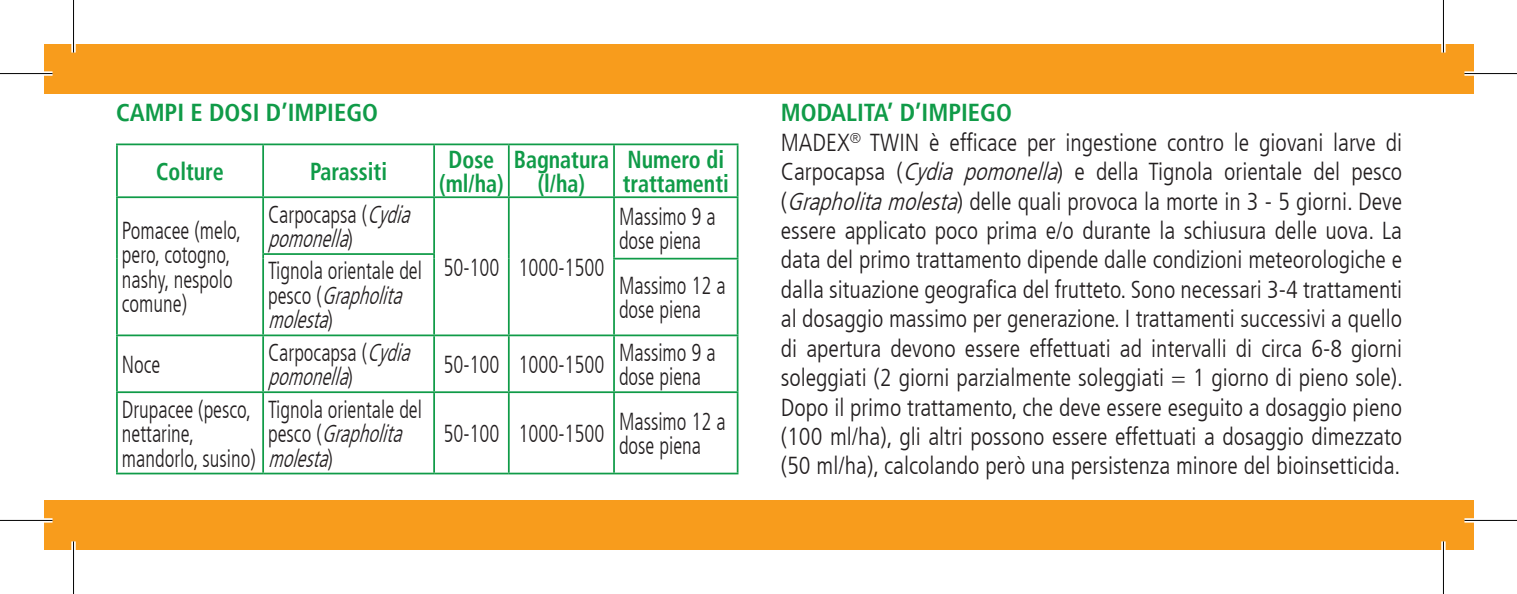
<style>
.page{position:relative;width:1517px;height:594px;background:#fff}
.page>*{position:absolute;margin:0;border:0;box-sizing:border-box;transform-origin:0 0}
.t1{font:300 condensed 24.5px/29.4px "Frutiger LT";color:#231f20;text-align:justify}
.t2{font:300 condensed 24.5px/24.5px "Frutiger LT";color:#231f20;scale:.85 1}
.t3{font:700 condensed 24.5px/24.5px "Frutiger LT";color:#109b48;text-align:center;scale:.9 1}
.t4{font:italic 300 condensed 24.5px/24.5px "Frutiger LT";color:#231f20;scale:.85 1}
.t5{font:700 condensed 24.5px "Frutiger LT";color:#109b48}
.s1{font-style:normal}
.s2{font-style:italic}
</style>
<div class="page">
<div style="left:44px;top:44px;width:1428px;height:49px;background:#f89c1c"></div>
<div style="left:44px;top:500px;width:1428px;height:50px;background:#f89c1c"></div>
<hr style="left:116px;top:143px;width:147px;height:2px;background:#109b48">
<hr style="left:116px;top:145px;width:2px;height:51px;background:#109b48">
<hr style="left:263px;top:143px;width:171px;height:2px;background:#109b48">
<hr style="left:262px;top:145px;width:2px;height:51px;background:#109b48">
<hr style="left:434px;top:143px;width:75px;height:2px;background:#109b48">
<hr style="left:433px;top:145px;width:2px;height:51px;background:#109b48">
<hr style="left:509px;top:143px;width:105px;height:2px;background:#109b48">
<hr style="left:508px;top:145px;width:1px;height:51px;background:#109b48">
<hr style="left:614px;top:143px;width:124px;height:2px;background:#109b48">
<hr style="left:613px;top:145px;width:2px;height:51px;background:#109b48">
<hr style="left:736px;top:145px;width:2px;height:51px;background:#109b48">
<hr style="left:116px;top:196px;width:147px;height:2px;background:#109b48">
<hr style="left:116px;top:198px;width:2px;height:56px;background:#109b48">
<hr style="left:263px;top:196px;width:171px;height:2px;background:#109b48">
<hr style="left:262px;top:198px;width:2px;height:55px;background:#109b48">
<hr style="left:434px;top:196px;width:75px;height:2px;background:#109b48">
<hr style="left:433px;top:198px;width:2px;height:55px;background:#109b48">
<hr style="left:509px;top:196px;width:105px;height:2px;background:#109b48">
<hr style="left:508px;top:198px;width:1px;height:56px;background:#109b48">
<hr style="left:614px;top:196px;width:124px;height:2px;background:#109b48">
<hr style="left:613px;top:198px;width:2px;height:56px;background:#109b48">
<hr style="left:736px;top:198px;width:2px;height:56px;background:#109b48">
<hr style="left:262px;top:253px;width:173px;height:2px;background:#109b48">
<hr style="left:116px;top:258px;width:2px;height:76px;background:#109b48">
<hr style="left:262px;top:258px;width:2px;height:76px;background:#109b48">
<hr style="left:433px;top:258px;width:2px;height:76px;background:#109b48">
<hr style="left:508px;top:258px;width:1px;height:76px;background:#109b48">
<hr style="left:613px;top:258px;width:125px;height:1px;background:#109b48">
<hr style="left:613px;top:259px;width:2px;height:75px;background:#109b48">
<hr style="left:736px;top:259px;width:2px;height:75px;background:#109b48">
<hr style="left:116px;top:334px;width:147px;height:2px;background:#109b48">
<hr style="left:116px;top:336px;width:2px;height:55px;background:#109b48">
<hr style="left:263px;top:334px;width:171px;height:2px;background:#109b48">
<hr style="left:262px;top:336px;width:2px;height:55px;background:#109b48">
<hr style="left:434px;top:334px;width:75px;height:2px;background:#109b48">
<hr style="left:433px;top:336px;width:2px;height:55px;background:#109b48">
<hr style="left:509px;top:334px;width:105px;height:2px;background:#109b48">
<hr style="left:508px;top:336px;width:1px;height:55px;background:#109b48">
<hr style="left:614px;top:334px;width:124px;height:2px;background:#109b48">
<hr style="left:613px;top:336px;width:2px;height:55px;background:#109b48">
<hr style="left:736px;top:336px;width:2px;height:55px;background:#109b48">
<hr style="left:116px;top:391px;width:147px;height:2px;background:#109b48">
<hr style="left:116px;top:393px;width:2px;height:79px;background:#109b48">
<hr style="left:263px;top:391px;width:171px;height:2px;background:#109b48">
<hr style="left:262px;top:393px;width:2px;height:79px;background:#109b48">
<hr style="left:434px;top:391px;width:75px;height:2px;background:#109b48">
<hr style="left:433px;top:393px;width:2px;height:79px;background:#109b48">
<hr style="left:509px;top:391px;width:105px;height:2px;background:#109b48">
<hr style="left:508px;top:393px;width:1px;height:79px;background:#109b48">
<hr style="left:614px;top:391px;width:124px;height:2px;background:#109b48">
<hr style="left:613px;top:393px;width:2px;height:79px;background:#109b48">
<hr style="left:736px;top:393px;width:2px;height:79px;background:#109b48">
<hr style="left:116px;top:472px;width:147px;height:2px;background:#109b48">
<hr style="left:263px;top:472px;width:171px;height:2px;background:#109b48">
<hr style="left:434px;top:472px;width:75px;height:2px;background:#109b48">
<hr style="left:509px;top:472px;width:105px;height:2px;background:#109b48">
<hr style="left:614px;top:472px;width:124px;height:2px;background:#109b48">
<div style="left:0;top:71px;width:52px;height:5px;background:#f6f6f6"></div>
<div style="left:1464px;top:71px;width:52px;height:5px;background:#f6f6f6"></div>
<hr style="left:0;top:518px;width:52px;height:4px;background:#fff">
<hr style="left:1464px;top:518px;width:52px;height:4px;background:#fff">
<div style="left:71px;top:0;width:5px;height:52px;background:#fff"></div>
<div style="left:71px;top:541px;width:5px;height:52px;background:#fff"></div>
<svg style="left:1441px;top:0;width:4px;height:52px"></svg>
<svg style="left:1441px;top:541px;width:4px;height:52px"></svg>
<hr style="left:0;top:73px;width:52px;height:1px;background:#000">
<hr style="left:1464px;top:73px;width:52px;height:1px;background:#000">
<hr style="left:0;top:519px;width:52px;height:2px;background:#000">
<hr style="left:1464px;top:519px;width:52px;height:2px;background:#000">
<hr style="left:73px;top:0;width:1px;height:52px;background:#000">
<hr style="left:73px;top:541px;width:1px;height:52px;background:#000">
<hr style="left:1442px;top:0;width:1px;height:52px;background:#000">
<hr style="left:1442px;top:541px;width:1px;height:52px;background:#000">
<p class="t5" style="left:116px;top:98px;width:263px">CAMPI E DOSI D’IMPIEGO</p>
<p class="t3" style="left:156px;top:159px;width:77px">Colture</p>
<p class="t3" style="left:310px;top:159px;width:87px">Parassiti</p>
<p class="t2" style="left:122px;top:218px;width:142px">Pomacee (melo, pero, cotogno, nashy, nespolo comune)</p>
<p class="t2" style="left:122px;top:352px;width:47px">Noce</p>
<p class="t4" style="left:268px;top:202px;width:176px"><span class="s1">Carpocapsa (</span>Cydia pomonella<span class="s1">)</span></p>
<p class="t2" style="left:268px;top:259px;width:183px">Tignola orientale del p e s c o ( <span class="s2">Grapholita molesta</span>)</p>
<p class="t4" style="left:268px;top:340px;width:176px"><span class="s1">Carpocapsa (</span>Cydia pomonella<span class="s1">)</span></p>
<p class="t2" style="left:122px;top:397px;width:159px">Drupacee (pesco, nettarine, mandorlo, susino)</p>
<p class="t2" style="left:268px;top:397px;width:183px">Tignola orientale del p e s c o ( <span class="s2">Grapholita molesta</span>)</p>
<p class="t3" style="left:448px;top:147px;width:52px">Dose</p>
<p class="t3" style="left:439px;top:171px;width:73px">(ml/ha)</p>
<p class="t3" style="left:513px;top:147px;width:107px">Bagnatura (l/ha)</p>
<p class="t3" style="left:622px;top:147px;width:119px;text-align:left">Numero di trattamenti</p>
<p class="t2" style="left:619px;top:204px;width:115px">Massimo 9 a dose piena</p>
<p class="t2" style="left:443px;top:255px;width:68px">50-100</p>
<p class="t2" style="left:518px;top:255px;width:103px">1000-1500</p>
<p class="t2" style="left:443px;top:352px;width:68px">50-100</p>
<p class="t2" style="left:518px;top:352px;width:103px">1000-1500</p>
<p class="t2" style="left:443px;top:421px;width:68px">50-100</p>
<p class="t2" style="left:518px;top:421px;width:103px">1000-1500</p>
<p class="t2" style="left:619px;top:273px;width:127px">Massimo 12 a dose piena</p>
<p class="t2" style="left:619px;top:340px;width:115px">Massimo 9 a dose piena</p>
<p class="t2" style="left:619px;top:409px;width:127px">Massimo 12 a dose piena</p>
<p class="t5" style="left:780px;top:98px;width:232px">MODALITA’ D’IMPIEGO</p>
<p class="t1" style="left:780px;top:128px;width:623px">MADEX<sup>®</sup> TWIN è efficace per ingestione contro le giovani larve di Carpocapsa (<span class="s2">Cydia pomonella</span>) e della Tignola orientale del pesco (<span class="s2">Grapholitamolesta</span>) delle quali provoca la morte in 3 - 5 giorni. Deve essere applicato poco prima e/o durante la schiusura delle uova. La data del primo trattamento dipende dalle condizioni meteorologiche e dalla situazione geografica del frutteto. Sono necessari 3-4 trattamenti al dosaggio massimo per generazione. I trattamenti successivi a quello di apertura devono essere effettuati ad intervalli di circa 6-8 giorni soleggiati (2 giorni parzialmente soleggiati = 1 giorno di pieno sole).<br>Dopo il primo trattamento, che deve essere eseguito a dosaggio pieno (100 ml/ha), gli altri possono essere effettuati a dosaggio dimezzato (50 ml/ha), calcolando però una persistenza minore del bioinsetticida.</p>
</div>
